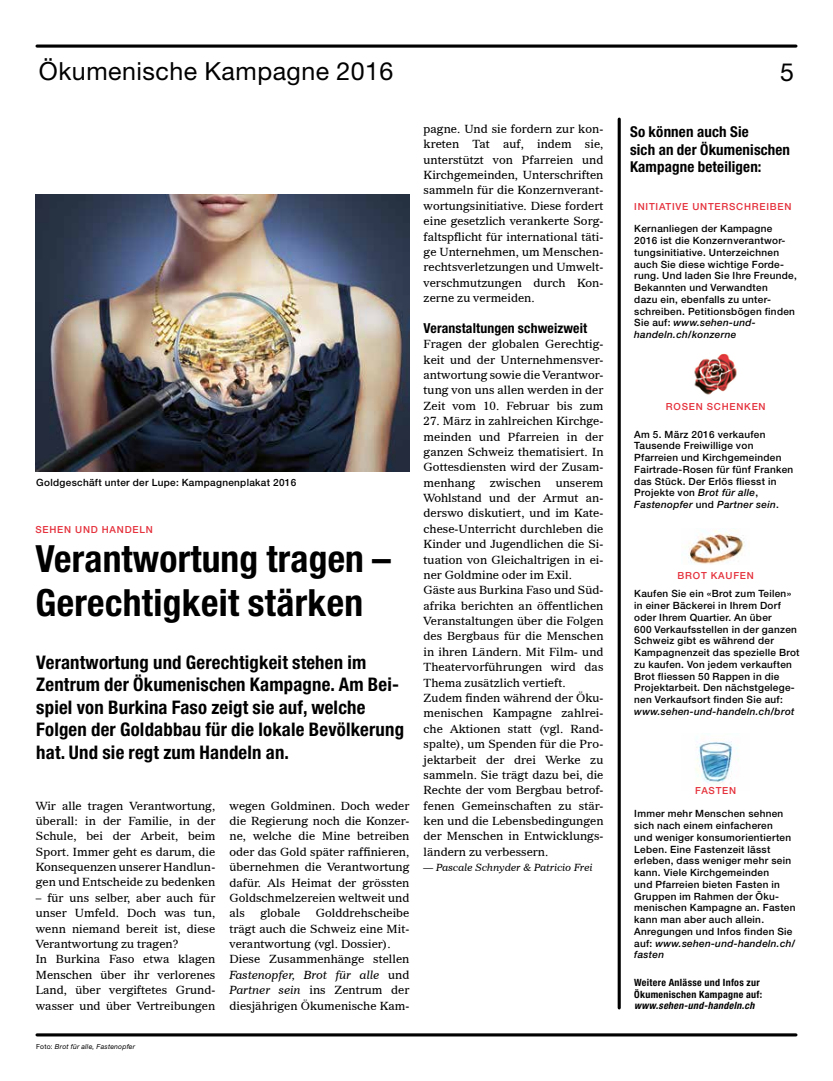
<style>
.page{position:relative;width:833px;height:1081px;background:#fff}
.page>*{position:absolute;margin:0;border:0;box-sizing:border-box;transform-origin:0 0}
.t1{font:700 condensed 37.5px/43.8px "Helvetica Neue LT Std";letter-spacing:.01em;color:#000}
.t2{font:25px "Helvetica Neue LT Std";letter-spacing:.02em;color:#000}
.t3{font:700 condensed 18.75px/22.5px "Helvetica Neue LT Std";letter-spacing:.01em;color:#000}
.t4{font:700 condensed 15px/17.5px "Helvetica Neue LT Std";letter-spacing:.01em;color:#000}
.t5{font:700 condensed 13.75px "Helvetica Neue LT Std";letter-spacing:.01em;color:#000}
.t6{font:11.38px/15.4px "Imperial BT";letter-spacing:.005em;color:#000;text-align:justify}
.t7{font:500 10px/11.8px "Helvetica Neue LT Std";letter-spacing:.03em;color:#000}
.t8{font:700 condensed 10px/11.8px "Helvetica Neue LT Std";letter-spacing:.03em;color:#000}
.t9{font:italic 10px "Imperial BT";letter-spacing:.005em;color:#000}
.t10{font:italic 500 10px "Helvetica Neue LT Std";letter-spacing:.03em;color:#000}
.t11{font:italic 700 condensed 10px "Helvetica Neue LT Std";letter-spacing:.03em;color:#000}
.t12{font:500 9.75px "Helvetica Neue LT Std";letter-spacing:.08em;color:#e5323d}
.t13{font:italic 6.88px "Helvetica Neue LT Std";letter-spacing:.03em;color:#000}
.s1{font-style:normal}
.s2{font-style:italic}
</style>
<div class="page">
<hr style="left:37px;top:45px;width:759px;height:3px;background:#000">
<hr style="left:37px;top:1033px;width:759px;height:3px;background:#000">
<img style="left:695px;top:738px;width:44px;height:46px">
<svg style="left:617px;top:119px;width:4px;height:889px;background:#373737"></svg>
<img style="left:688px;top:530px;width:57px;height:35px">
<img style="left:694px;top:353px;width:43px;height:42px">
<img style="left:35px;top:195px;width:374px;height:276px">
<h2 class="t2" style="left:39px;top:56px;width:356px">Ökumenische Kampagne 2016</h2>
<p class="t7" style="left:36px;top:477px;width:261px">Goldgeschäft unter der Lupe: Kampagnenplakat 2016</p>
<p class="t12" style="left:35px;top:523px;width:119px">SEHEN UND HANDELN</p>
<h1 class="t1" style="left:35px;top:537px;width:357px">Verantwortung tragen –<br>Gerechtigkeit stärken</h1>
<h3 class="t3" style="left:36px;top:650px;width:369px">Verantwortung und Gerechtigkeit stehen im Zentrum der Ökumenischen Kampagne. Am Bei&shy;spiel von Burkina Faso zeigt sie auf, welche Folgen der Goldabbau für die lokale Bevölkerung hat. Und sie regt zum Handeln an.</h3>
<p class="t6" style="left:36px;top:798px;width:181px">Wir alle tragen Verantwortung, überall: in der Familie, in der Schule, bei der Arbeit, beim Sport. Immer geht es darum, die Konsequenzen unserer Handlun&shy;gen und Entscheide zu bedenken</p>
<p class="t6" style="left:36px;top:890px;width:181px;text-align:left">– für uns selber, aber auch für unser Umfeld. Doch was tun, wenn niemand bereit ist, diese<br>Verantwortung zu tragen?<br>In Burkina Faso etwa klagen<br>Menschen über ihr verlorenes<br>Land, über vergiftetes Grund&shy;wasser und über Vertreibungen</p>
<p class="t13" style="left:36px;top:1042px;width:100px"><span class="s1">Foto:</span> Brot für alle, Fastenopfer</p>
<p class="t6" style="left:229px;top:798px;width:181px">wegen Goldminen. Doch weder die Regierung noch die Konzer&shy;ne, welche die Mine betreiben oder das Gold später raffinieren, übernehmen die Verantwortung dafür. Als Heimat der grössten Goldschmelzereien weltweit und als</p>
<p class="t6" style="left:229px;top:905px;width:181px;text-align:left;text-indent:86px">Golddrehscheibe trägt auch die Schweiz eine Mit&shy;verantwortung (vgl. Dossier).<br>Diese Zusammenhänge stellen<br><span class="s2">Fastenopfer, Brot für alle</span> und<br><span class="s2">Partner sein</span> ins Zentrum der diesjährigen Ökumenische Kam-</p>
<p class="t6" style="left:260px;top:905px;width:42px">globale</p>
<p class="t6" style="left:423px;top:121px;width:181px">pagne. Und sie fordern zur kon&shy;kreten Tat auf, indem sie, unterstützt von Pfarreien und Kirchgemeinden, Unterschriften sammeln für die Konzernverant&shy;wortungsinitiative. Diese fordert eine gesetzlich verankerte Sorg&shy;faltspflicht für international täti&shy;ge Unternehmen, um Menschen&shy;rechtsverletzungen und Umwelt&shy;verschmutzungen durch Kon&shy;zerne zu vermeiden.</p>
<p class="t5" style="left:423px;top:320px;width:165px">Veranstaltungen schweizweit</p>
<p class="t6" style="left:423px;top:336px;width:181px">Fragen der globalen Gerechtig&shy;keit und der Unternehmensver&shy;antwortung sowie die Verantwor&shy;tung von uns allen werden in der Zeit vom 10. Februar bis zum</p>
<p class="t6" style="left:423px;top:413px;width:181px">27. März in zahlreichen Kirchge&shy;meinden und Pfarreien in der ganzen Schweiz thematisiert. In Gottesdiensten wird der Zusam&shy;menhang</p>
<p class="t6" style="left:490px;top:475px;width:53px">zwischen</p>
<p class="t6" style="left:423px;top:475px;width:181px;text-align:left;text-indent:132px">unserem<br>Wohlstand und der Armut an&shy;derswo diskutiert, und im Kate&shy;chese-Unterricht durchleben die<br>Kinder und Jugendlichen die Si&shy;tuation von Gleichaltrigen in ei&shy;ner Goldmine oder im Exil.<br>Gäste aus Burkina Faso und Süd&shy;afrika berichten an öffentlichen<br>Veranstaltungen über die Folgen des Bergbaus für die Menschen in ihren Ländern. Mit Film- und<br>Theatervorführungen wird das<br>Thema zusätzlich vertieft.<br>Zudem finden während der Öku&shy;menischen Kampagne zahlrei&shy;che Aktionen statt (vgl. Rand&shy;spalte), um Spenden für die Pro&shy;jektarbeit der drei Werke zu sammeln. Sie trägt dazu bei, die<br>Rechte der vom Bergbau betrof&shy;fenen Gemeinschaften zu stär&shy;ken und die Lebensbedingungen der Menschen in Entwicklungs&shy;ländern zu verbessern.</p>
<p class="t9" style="left:423px;top:861px;width:171px">— Pascale Schnyder &amp; Patricio Frei</p>
<h2 class="t2" style="left:780px;top:57px;width:15px">5</h2>
<h3 class="t4" style="left:630px;top:123px;width:162px">So können auch Sie<br>sich an der Ökumenischen<br>Kampagne beteiligen:</h3>
<p class="t12" style="left:634px;top:200px;width:159px">INITIATIVE UNTERSCHREIBEN</p>
<p class="t7" style="left:634px;top:223px;width:164px">Kernanliegen der Kampagne<br>2016 ist die Konzernverantwor&shy;tungsinitiative. Unterzeichnen auch Sie diese wichtige Forde&shy;rung. Und laden Sie Ihre Freunde,<br>Bekannten und Verwandten<br>dazu ein, ebenfalls zu unter&shy;schreiben. Petitionsbögen finden<br>Sie auf: <span class="s2">www.sehen-und&shy;handeln.ch/konzerne</span></p>
<p class="t12" style="left:666px;top:400px;width:101px">ROSEN SCHENKEN</p>
<p class="t7" style="left:634px;top:428px;width:161px">Am 5. März 2016 verkaufen<br>Tausende Freiwillige von<br>Pfarreien und Kirchgemeinden<br>Fairtrade-Rosen für fünf Franken das Stück. Der Erlös fliesst in<br>Projekte von <span class="s2">Brot für alle</span>,<br><span class="s2">Fastenopfer</span> und <span class="s2">Partner sein</span>.</p>
<p class="t12" style="left:677px;top:569px;width:78px">BROT KAUFEN</p>
<p class="t7" style="left:634px;top:588px;width:167px">Kaufen Sie ein «Brot zum Teilen» in einer Bäckerei in Ihrem Dorf oder Ihrem Quartier. An über<br>600 Verkaufsstellen in der ganzen<br>Schweiz gibt es während der<br>Kampagnenzeit das spezielle Brot zu kaufen. Von jedem verkauften<br>Brot fliessen 50 Rappen in die<br>Projektarbeit. Den nächstgelege&shy;nen Verkaufsort finden Sie auf:</p>
<p class="t10" style="left:634px;top:705px;width:162px">www.sehen-und-handeln.ch/brot</p>
<p class="t12" style="left:695px;top:785px;width:42px">FASTEN</p>
<p class="t7" style="left:634px;top:808px;width:163px">Immer mehr Menschen sehnen sich nach einem einfacheren<br>und weniger konsumorientierten<br>Leben. Eine Fastenzeit lässt erleben, dass weniger mehr sein kann. Viele Kirchgemeinden<br>und Pfarreien bieten Fasten in<br>Gruppen im Rahmen der Öku&shy;menischen Kampagne an. Fasten kann man aber auch allein.<br>Anregungen und Infos finden Sie auf: <span class="s2">www.sehen-und-handeln.ch/ fasten</span></p>
<p class="t8" style="left:634px;top:976px;width:129px">Weitere Anlässe und Infos zur<br>Ökumenischen Kampagne auf:</p>
<p class="t11" style="left:634px;top:1000px;width:122px">www.sehen-und-handeln.ch</p>
</div>
